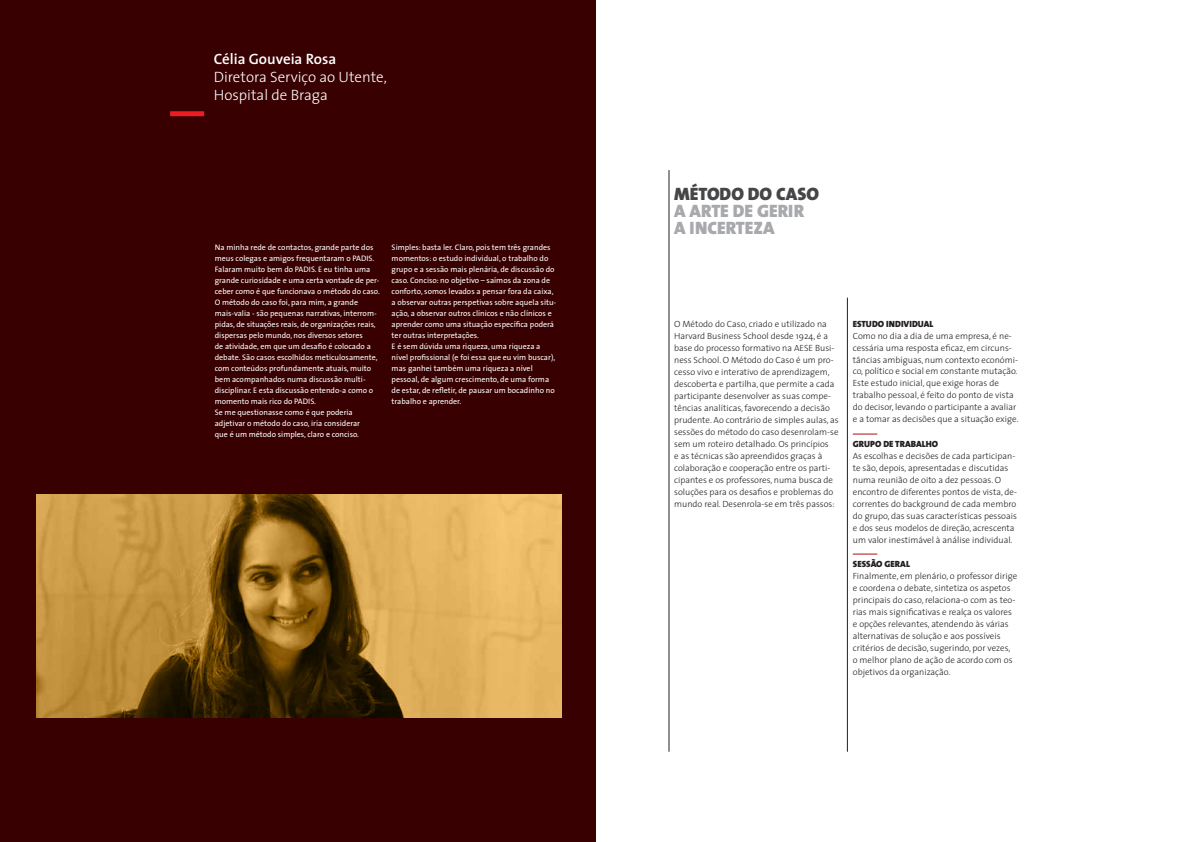
<style>
.page{position:relative;width:1191px;height:842px;background:#fff}
.page>*{position:absolute;margin:0;border:0;box-sizing:border-box;transform-origin:0 0}
.t1{font:900 18px "The Sans";color:#a8a9ad}
.t2{font:900 18px "The Sans";color:#454647}
.t3{font:300 15px "The Sans";color:#fff}
.t4{font:600 15px "The Sans";color:#fff}
.t5{font:300 9px/12px "The Sans";color:#231f20}
.t6{font:900 9px "The Sans";color:#231f20}
.t7{font:8px/11px "The Sans";color:#fff}
</style>
<div class="page">
<div style="left:0;top:0;width:595px;height:842px;background:#380000"></div>
<svg style="left:36px;top:494px;width:525px;height:224px;background:#ae853c"></svg>
<svg style="left:853px;top:434px;width:24px;height:1px"></svg>
<svg style="left:853px;top:554px;width:24px;height:1px"></svg>
<hr style="left:847px;top:298px;width:1px;height:454px;background:#231f20">
<hr style="left:669px;top:170px;width:1px;height:582px;background:#231f20">
<div style="left:170px;top:111px;width:34px;height:5px;background:#ee1d23"></div>
<p class="t4" style="left:214px;top:47px;width:124px">Célia Gouveia Rosa</p>
<p class="t3" style="left:214px;top:65px;width:175px">Diretora Serviço ao Utente,</p>
<p class="t3" style="left:214px;top:83px;width:116px">Hospital de Braga</p>
<p class="t7" style="left:215px;top:242px;width:167px">Na minha rede de contactos, grande parte dos meus colegas e amigos frequentaram o PADIS.<br>Falaram muito bem do PADIS. E eu tinha uma grande curiosidade e uma certa vontade de per&shy;ceber como é que funcionava o método do caso.</p>
<p class="t7" style="left:215px;top:297px;width:164px">O método do caso foi, para mim, a grande mais-valia - são pequenas narrativas, interrom&shy;pidas, de situações reais, de organizações reais, dispersas pelo mundo, nos diversos setores<br>de atividade, em que um desafio é colocado a debate. São casos escolhidos meticulosamente, com conteúdos profundamente atuais, muito bem acompanhados numa discussão multi&shy;disciplinar. E esta discussão entendo-a como o momento mais rico do PADIS.</p>
<p class="t7" style="left:215px;top:407px;width:147px">Se me questionasse como é que poderia adjetivar o método do caso, iria considerar que é um método simples, claro e conciso.</p>
<p class="t7" style="left:392px;top:242px;width:166px">Simples: basta ler. Claro, pois tem três grandes momentos: o estudo individual, o trabalho do grupo e a sessão mais plenária, de discussão do caso. Conciso: no objetivo – saímos da zona de conforto, somos levados a pensar fora da caixa, a observar outras perspetivas sobre aquela situ&shy;ação, a observar outros clínicos e não clínicos e aprender como uma situação específica poderá ter outras interpretações.</p>
<p class="t7" style="left:392px;top:341px;width:165px">E é sem dúvida uma riqueza, uma riqueza a nível profissional (e foi essa que eu vim buscar), mas ganhei também uma riqueza a nível pessoal, de algum crescimento, de uma forma de estar, de refletir, de pausar um bocadinho no trabalho e aprender.</p>
<p class="t2" style="left:674px;top:179px;width:146px">MÉTODO DO CASO</p>
<p class="t1" style="left:674px;top:196px;width:131px">A ARTE DE GERIR</p>
<p class="t1" style="left:674px;top:213px;width:102px">A INCERTEZA</p>
<p class="t5" style="left:674px;top:317px;width:166px">O Método do Caso, criado e utilizado na Harvard Business School desde 1924, é a base do processo formativo na AESE Busi&shy;ness School. O Método do Caso é um pro&shy;cesso vivo e interativo de aprendizagem, descoberta e partilha, que permite a cada participante desenvolver as suas compe&shy;tências analíticas, favorecendo a decisão prudente. Ao contrário de simples aulas, as sessões do método do caso desenrolam-se sem um roteiro detalhado. Os princípios<br>e as técnicas são apreendidos graças à colaboração e cooperação entre os parti&shy;cipantes e os professores, numa busca de soluções para os desafios e problemas do mundo real. Desenrola-se em três passos:</p>
<p class="t6" style="left:853px;top:316px;width:82px">ESTUDO INDIVIDUAL</p>
<p class="t5" style="left:853px;top:329px;width:167px">Como no dia a dia de uma empresa, é ne&shy;cessária uma resposta eficaz, em circuns&shy;tâncias ambíguas, num contexto económi&shy;co, político e social em constante mutação.<br>Este estudo inicial, que exige horas de trabalho pessoal, é feito do ponto de vista do decisor, levando o participante a avaliar e a tomar as decisões que a situação exige.</p>
<p class="t6" style="left:853px;top:436px;width:87px">GRUPO DE TRABALHO</p>
<p class="t5" style="left:853px;top:449px;width:166px">As escolhas e decisões de cada participan&shy;te são, depois, apresentadas e discutidas numa reunião de oito a dez pessoas. O encontro de diferentes pontos de vista, de&shy;correntes do background de cada membro do grupo, das suas características pessoais e dos seus modelos de direção, acrescenta um valor inestimável à análise individual.</p>
<p class="t6" style="left:853px;top:556px;width:59px">SESSÃO GERAL</p>
<p class="t5" style="left:853px;top:569px;width:166px">Finalmente, em plenário, o professor dirige e coordena o debate, sintetiza os aspetos principais do caso, relaciona-o com as teo&shy;rias mais significativas e realça os valores e opções relevantes, atendendo às várias alternativas de solução e aos possíveis critérios de decisão, sugerindo, por vezes, o melhor plano de ação de acordo com os objetivos da organização.</p>
</div>
